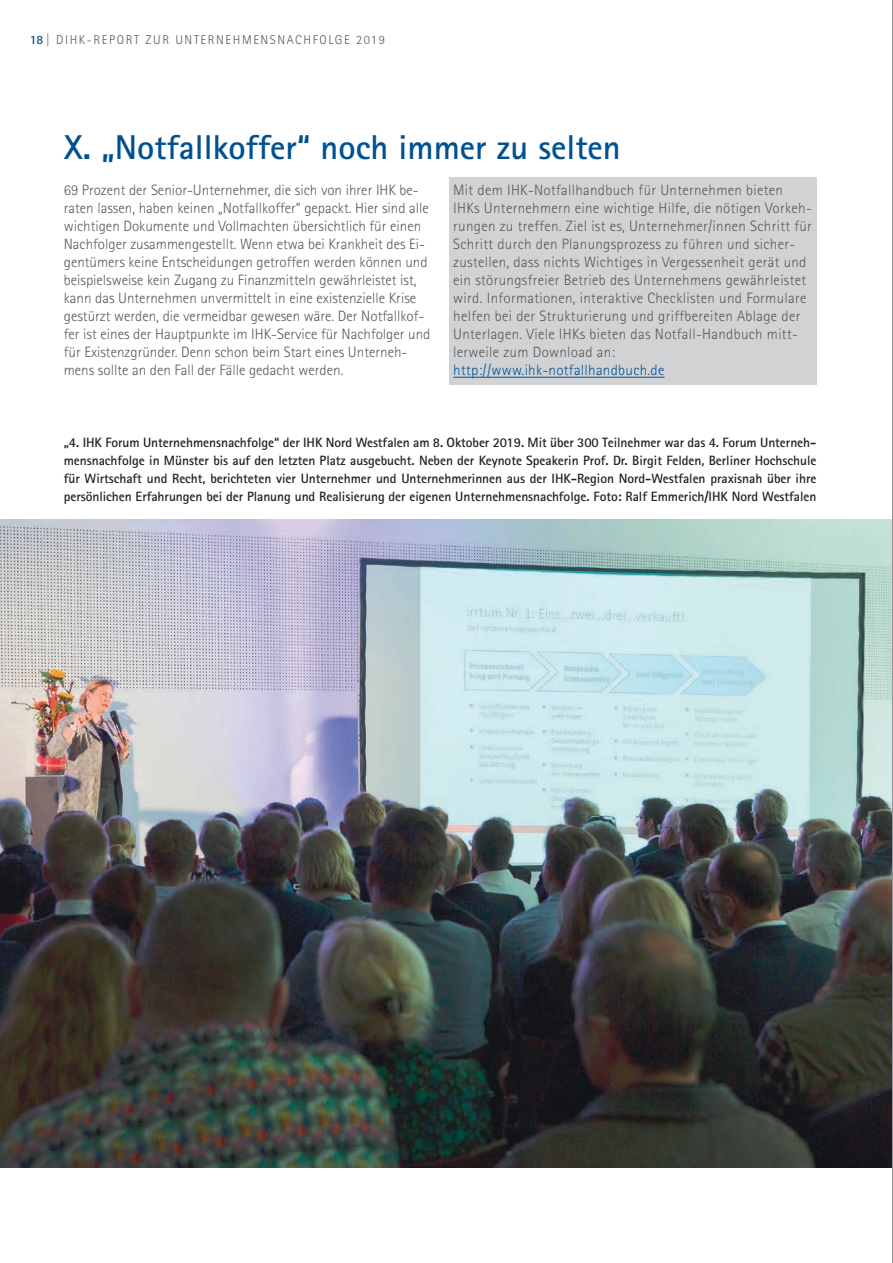
<style>
.page{position:relative;width:893px;height:1263px;background:#fff}
.page>*{position:absolute;margin:0;border:0;box-sizing:border-box;transform-origin:0 0}
.t1{font:700 34.5px "Agfa Rotis Sans Serif";color:#005190}
.t2{font:300 15px/18px "Agfa Rotis Sans Serif";color:#57585a}
.t3{font:300 15px/18px "Agfa Rotis Sans Serif";letter-spacing:.02em;color:#57585a}
.t4{font:300 15px "Agfa Rotis Sans Serif";letter-spacing:.02em;color:#005190}
.t5{font:700 13.5px/18px "Agfa Rotis Sans Serif";letter-spacing:-.005em;color:#231f20;text-align:justify}
.t6{font:300 12.75px "Agfa Rotis Sans Serif";letter-spacing:.125em;color:#57585a}
.s1{font-weight:700;color:#005190}
</style>
<div class="page">
<img style="left:0;top:519px;width:892px;height:648px">
<div style="left:449px;top:177px;width:367px;height:207px;background:#d1d2d4"></div>
<hr style="left:453px;top:377px;width:211px;height:1px;background:#005190">
<hr style="left:892px;top:0;width:1px;height:1263px;background:#939598">
<p class="t6" style="left:30px;top:33px;width:357px"><span class="s1">18</span>| DIHK-REPORT ZUR UNTERNEHMENSNACHFOLGE 2019</p>
<h1 class="t1" style="left:64px;top:126px;width:559px">X. „Notfallkoffer“ noch immer zu selten</h1>
<p class="t2" style="left:64px;top:181px;width:368px">69 Prozent der Senior-Unternehmer, die sich von ihrer IHK be&shy;raten lassen, haben keinen „Notfallkoffer“ gepackt. Hier sind alle wichtigen Dokumente und Vollmachten übersichtlich für einen Nachfolger zusammengestellt. Wenn etwa bei Krankheit des Ei&shy;gentümers keine Entscheidungen getroffen werden können und beispielsweise kein Zugang zu Finanzmitteln gewährleistet ist, kann das Unternehmen unvermittelt in eine existenzielle Krise gestürzt werden, die vermeidbar gewesen wäre. Der Notfallkof&shy;fer ist eines der Hauptpunkte im IHK-Service für Nachfolger und für Existenzgründer. Denn schon beim Start eines Unterneh&shy;mens sollte an den Fall der Fälle gedacht werden.</p>
<p class="t3" style="left:453px;top:181px;width:360px">Mit dem IHK-Notfallhandbuch für Unternehmen bieten IHKs Unternehmern eine wichtige Hilfe, die nötigen Vorkeh&shy;rungen zu treffen. Ziel ist es, Unternehmer/innen Schritt für Schritt durch den Planungsprozess zu führen und sicher&shy;zustellen, dass nichts Wichtiges in Vergessenheit gerät und ein störungsfreier Betrieb des Unternehmens gewährleistet wird. Informationen, interaktive Checklisten und Formulare helfen bei der Strukturierung und griffbereiten Ablage der Unterlagen. Viele IHKs bieten das Notfall-Handbuch mitt&shy;lerweile zum Download an:</p>
<p class="t4" style="left:453px;top:362px;width:213px">http://www.ihk-notfallhandbuch.de</p>
<p class="t5" style="left:64px;top:433px;width:754px">„4. IHK Forum Unternehmensnachfolge“ der IHK Nord Westfalen am 8. Oktober 2019. Mit über 300 Teilnehmer war das 4. Forum Unterneh&shy;mensnachfolge in Münster bis auf den letzten Platz ausgebucht. Neben der Keynote Speakerin Prof. Dr. Birgit Felden, Berliner Hochschule für Wirtschaft und Recht, berichteten vier Unternehmer und Unternehmerinnen aus der IHK-Region Nord-Westfalen praxisnah über ihre persönlichen Erfahrungen bei der Planung und Realisierung der eigenen Unternehmensnachfolge. Foto: Ralf Emmerich/IHK Nord Westfalen</p>
</div>
